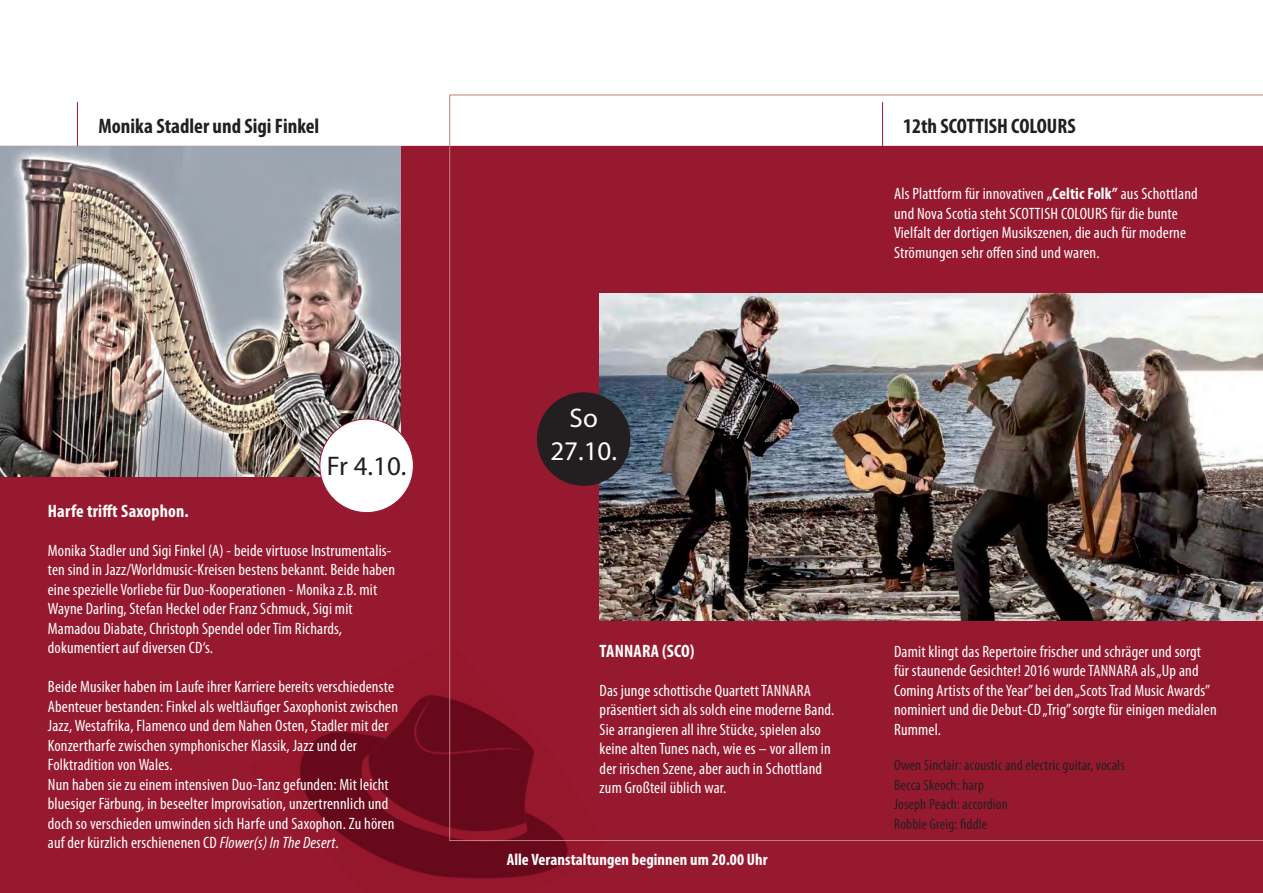
<style>
.page{position:relative;width:1263px;height:893px;background:#fff}
.page>*{position:absolute;margin:0;border:0;box-sizing:border-box;transform-origin:0 0}
.t1{font:27px/32.4px "Myriad Pro";color:#fff;text-align:center}
.t2{font:27px "Myriad Pro";color:#231f20}
.t3{font:700 condensed 21px "Myriad Pro";color:#231f20}
.t4{font:700 condensed 18px "Myriad Pro";letter-spacing:.01em;color:#fff}
.t5{font:condensed 16.5px/19.5px "Myriad Pro";letter-spacing:.01em;color:#fff}
.t6{font:700 condensed 16.5px "Myriad Pro";letter-spacing:.005em;color:#fff}
.t7{font:condensed 15px "Myriad Pro";letter-spacing:.01em;color:#231f20}
.s1{font-style:italic}
.s2{font-weight:700}
</style>
<div class="page">
<div style="left:0;top:146px;width:1263px;height:747px;background:#97192f"></div>
<img style="left:249px;top:639px;width:356px;height:254px">
<hr style="left:77px;top:102px;width:1px;height:45px;background:#97192f">
<img style="left:0;top:146px;width:400px;height:330px">
<div style="left:320px;top:419px;width:93px;height:94px;background:#fff;border-radius:50%"></div>
<img style="left:449px;top:95px;width:814px;height:746px">
<p class="t3" style="left:99px;top:113px;width:222px">Monika Stadler und Sigi Finkel</p>
<p class="t3" style="left:903px;top:113px;width:174px">12th SCOTTISH COLOURS</p>
<p class="t2" style="left:327px;top:450px;width:81px">Fr 4.10.</p>
<p class="t4" style="left:48px;top:499px;width:142px">Harfe trifft Saxophon.</p>
<p class="t5" style="left:48px;top:540px;width:349px">Monika Stadler und Sigi Finkel (A) - beide virtuose Instrumentalis&shy;ten sind in Jazz/Worldmusic-Kreisen bestens bekannt. Beide haben eine spezielle Vorliebe für Duo-Kooperationen - Monika z.B. mit Wayne Darling, Stefan Heckel oder Franz Schmuck, Sigi mit</p>
<p class="t5" style="left:48px;top:618px;width:296px">Mamadou Diabate, Christoph Spendel oder Tim Richards,</p>
<p class="t5" style="left:48px;top:638px;width:167px">dokumentiert auf diversen CD‘s.</p>
<p class="t5" style="left:48px;top:677px;width:352px">Beide Musiker haben im Laufe ihrer Karriere bereits verschiedenste Abenteuer bestanden: Finkel als weltläufiger Saxophonist zwischen Jazz, Westafrika, Flamenco und dem Nahen Osten, Stadler mit der Konzertharfe zwischen symphonischer Klassik, Jazz und der Folktradition von Wales.</p>
<p class="t5" style="left:48px;top:774px;width:348px">Nun haben sie zu einem intensiven Duo-Tanz gefunden: Mit leicht bluesiger Färbung, in beseelter Improvisation, unzertrennlich und doch so verschieden umwinden sich Harfe und Saxophon. Zu hören auf der kürzlich erschienenen CD <span class="s1">Flower(s) In The Desert</span>.</p>
<p class="t1" style="left:550px;top:401px;width:68px">So<br>27.10.</p>
<p class="t5" style="left:894px;top:184px;width:305px">Als Plattform für innovativen <span class="s2">„Celtic Folk”</span> aus Schottland und Nova Scotia steht SCOTTISH COLOURS für die bunte Vielfalt der dortigen Musikszenen, die auch für moderne Strömungen sehr offen sind und waren.</p>
<p class="t4" style="left:600px;top:639px;width:96px">TANNARA (SCO)</p>
<p class="t5" style="left:600px;top:680px;width:236px">Das junge schottische Quartett TANNARA präsentiert sich als solch eine moderne Band.</p>
<p class="t5" style="left:600px;top:719px;width:233px">Sie arrangieren all ihre Stücke, spielen also keine alten Tunes nach, wie es – vor allem in der irischen Szene, aber auch in Schottland zum Großteil üblich war.</p>
<p class="t6" style="left:507px;top:849px;width:262px">Alle Veranstaltungen beginnen um 20.00 Uhr</p>
<p class="t5" style="left:894px;top:641px;width:324px">Damit klingt das Repertoire frischer und schräger und sorgt für staunende Gesichter! 2016 wurde TANNARA als „Up and Coming Artists of the Year” bei den „Scots Trad Music Awards” nominiert und die Debut-CD „Trig” sorgte für einigen medialen Rummel.</p>
<p class="t7" style="left:894px;top:756px;width:232px">Owen Sinclair: acoustic and electric guitar, vocals</p>
<p class="t7" style="left:894px;top:776px;width:91px">Becca Skeoch: harp</p>
<p class="t7" style="left:894px;top:795px;width:115px">Joseph Peach: accordion</p>
<p class="t7" style="left:894px;top:815px;width:95px">Robbie Greig: fiddle</p>
</div>
